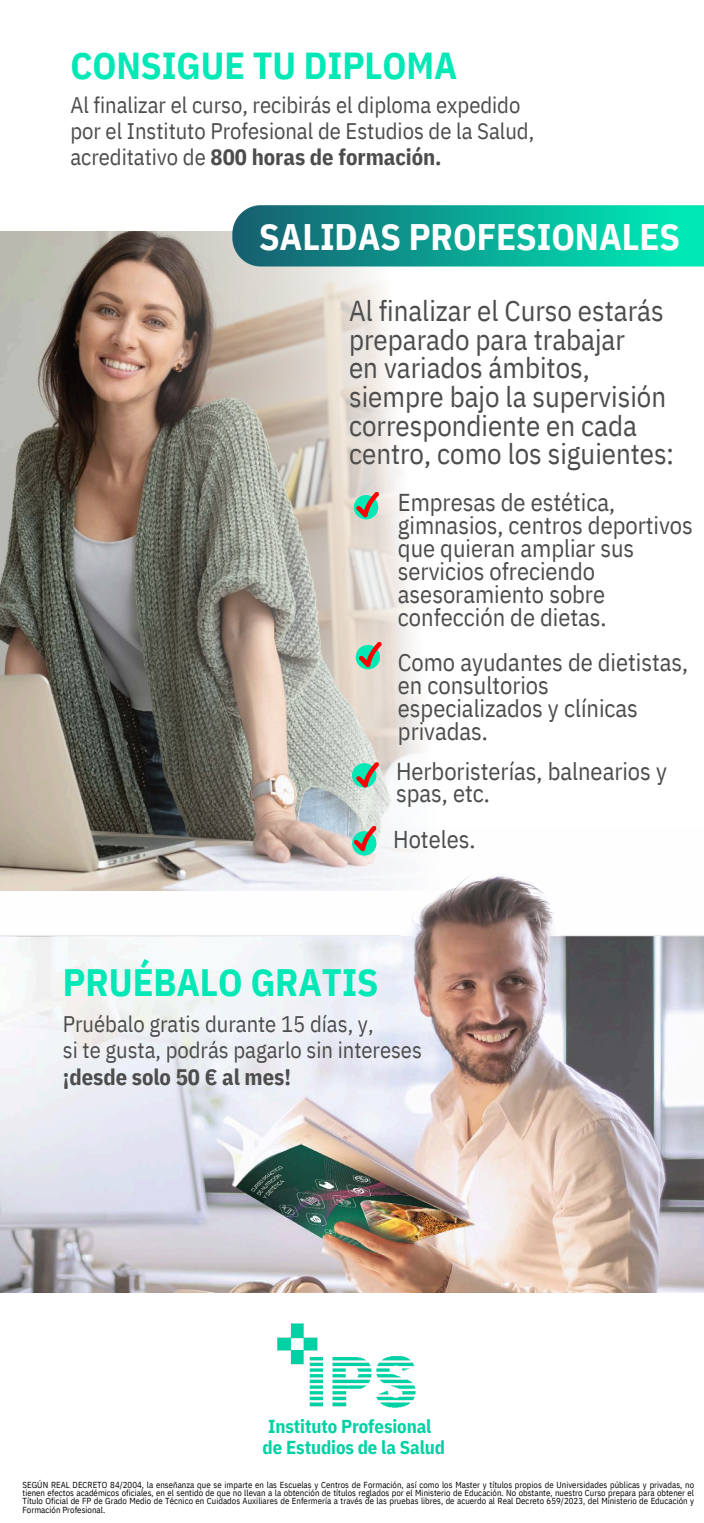
<style>
.page{position:relative;width:704px;height:1523px;background:#fff}
.page>*{position:absolute;margin:0;border:0;box-sizing:border-box;transform-origin:0 0}
.t1{font:700 38.12px "IBM Plex Sans Cond";color:#00e8b6}
.t2{font:700 37.5px "IBM Plex Sans Cond";color:#00e8b6}
.t3{font:700 36.88px "IBM Plex Sans Cond";color:#fff}
.t4{font:28.75px/28.6px "IBM Plex Sans Cond";color:#4d4d4d}
.t5{font:24.38px/23px "IBM Plex Sans Cond";color:#4d4d4d}
.t6{font:22.5px/26.2px "IBM Plex Sans Cond";color:#4d4d4d}
.t7{font:700 18.69px "IBM Plex Sans Cond";letter-spacing:-.005em;color:#00d1a4}
.t8{font:8.75px/8.4px "IBM Plex Sans Cond";letter-spacing:.005em;color:#000;text-align:justify}
.s1{font-weight:700}
</style>
<div class="page">
<img style="left:277px;top:1323px;width:139px;height:85px">
<img style="left:0;top:232px;width:444px;height:596px">
<img style="left:233px;top:206px;width:470px;height:60px">
<img style="left:0;top:828px;width:703px;height:464px">
<div style="left:352px;top:831px;width:24px;height:24px;background:#00e8b6;border-radius:50%"></div>
<svg style="left:353px;top:491px;width:29px;height:28px"></svg>
<svg style="left:356px;top:641px;width:29px;height:28px"></svg>
<svg style="left:353px;top:761px;width:29px;height:28px"></svg>
<svg style="left:351px;top:825px;width:29px;height:28px"></svg>
<h3 class="t2" style="left:70px;top:41px;width:388px">CONSIGUE TU DIPLOMA</h3>
<h3 class="t6" style="left:70px;top:91px;width:465px">Al finalizar el curso, recibirás el diploma expedido por el Instituto Profesional de Estudios de la Salud, acreditativo de <span class="s1">800 horas de formación.</span></h3>
<h3 class="t3" style="left:259px;top:212px;width:422px">SALIDAS PROFESIONALES</h3>
<p class="t4" style="left:349px;top:296px;width:326px">Al finalizar el Curso estarás preparado para trabajar<br>en variados ámbitos, siempre bajo la supervisión correspondiente en cada centro, como los siguientes:</p>
<h2 class="t5" style="left:397px;top:491px;width:296px">Empresas de estética, gimnasios, centros deportivos que quieran ampliar sus servicios ofreciendo asesoramiento sobre confección de dietas.</h2>
<p class="t5" style="left:397px;top:650px;width:291px">Como ayudantes de dietistas, en consultorios especializados y clínicas privadas.</p>
<h1 class="t5" style="left:396px;top:759px;width:272px">Herboristerías, balnearios y spas, etc.</h1>
<h3 class="t5" style="left:393px;top:827px;width:84px">Hoteles.</h3>
<h3 class="t1" style="left:63px;top:956px;width:317px">PRUÉBALO GRATIS</h3>
<h3 class="t6" style="left:63px;top:1010px;width:360px">Pruébalo gratis durante 15 días, y,<br>si te gusta, podrás pagarlo sin intereses <span class="s1">¡desde solo 50 € al mes!</span></h3>
<p class="t7" style="left:268px;top:1414px;width:165px">Instituto Profesional</p>
<p class="t7" style="left:262px;top:1434px;width:184px">de Estudios de la Salud</p>
<p class="t8" style="left:22px;top:1480px;width:672px">SEGÚN REAL DECRETO 84/2004, la enseñanza que se imparte en las Escuelas y Centros de Formación, así como los Master y títulos propios de Universidades públicas y privadas, no tienen efectos académicos oficiales, en el sentido de que no llevan a la obtención de títulos reglados por el Ministerio de Educación. No obstante, nuestro Curso prepara para obtener el Título Oficial de FP de Grado Medio de Técnico en Cuidados Auxiliares de Enfermería a través de las pruebas libres, de acuerdo al Real Decreto 659/2023, del Ministerio de Educación y Formación Profesional.</p>
</div>
